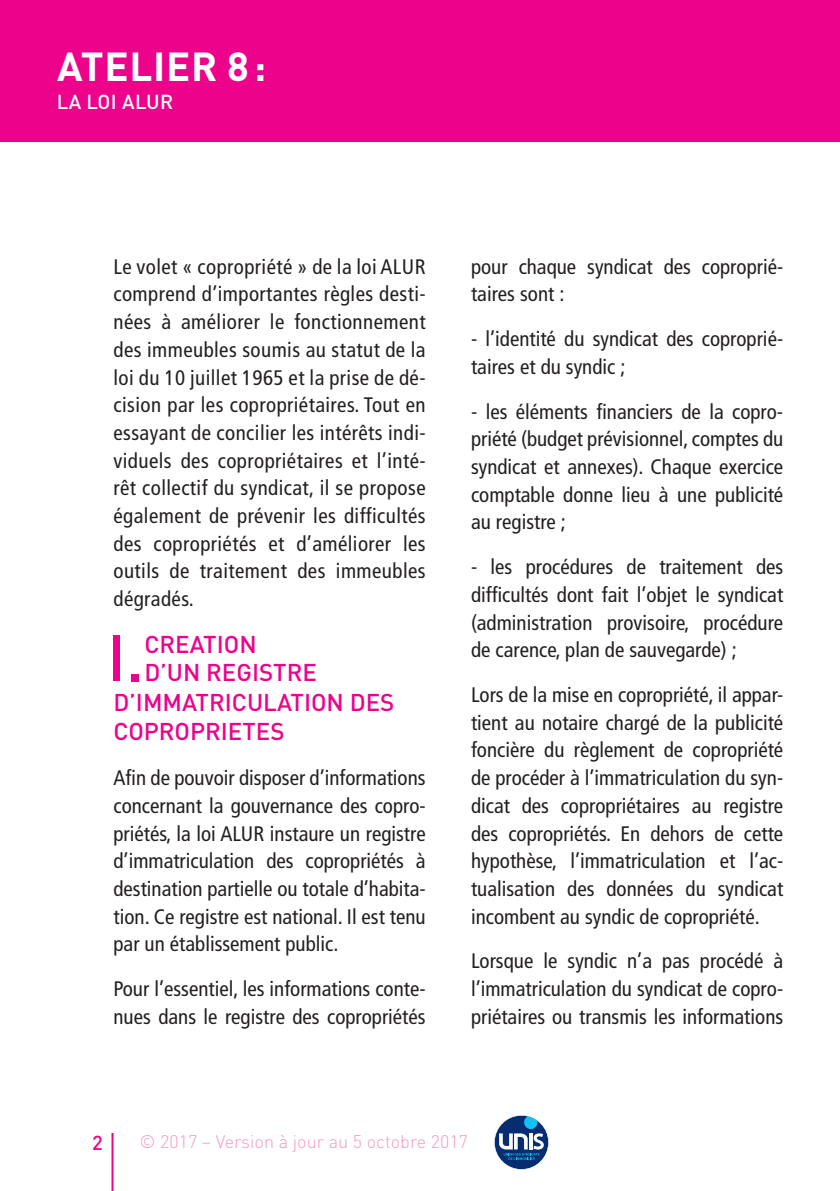
<style>
.page{position:relative;width:840px;height:1191px;background:#fff}
.page>*{position:absolute;margin:0;border:0;box-sizing:border-box;transform-origin:0 0}
.t1{font:500 64.4px "DIN Pro";color:#ed028c}
.t2{font:700 40px "DIN Pro";letter-spacing:.02em;color:#fff}
.t3{font:500 24px "DIN Pro";color:#ed028c}
.t4{font:condensed 21px/27.6px "Frutiger";color:#231f20;text-align:justify}
.t5{font:500 20px "DIN Pro";letter-spacing:.02em;color:#fff}
.t6{font:500 20px "DIN Pro";color:#ed028c}
.t7{font:300 18px "DIN Pro";color:#f499c2}
</style>
<div class="page">
<div style="left:0;top:0;width:839px;height:142px;background:#ed028c"></div>
<hr style="left:111px;top:1133px;width:2px;height:58px;background:#ed028c">
<svg style="left:494px;top:1115px;width:54px;height:54px"></svg>
<h2 class="t2" style="left:57px;top:33px;width:210px">ATELIER 8 :</h2>
<p class="t5" style="left:57px;top:86px;width:118px">LA LOI ALUR</p>
<p class="t4" style="left:113px;top:253px;width:313px">Le volet « copropriété » de la loi ALUR comprend d’importantes règles desti&shy;nées à améliorer le fonctionnement des immeubles soumis au statut de la loi du 10 juillet 1965 et la prise de dé&shy;cision par les copropriétaires. Tout en essayant de concilier les intérêts indi&shy;viduels des copropriétaires et l’inté&shy;rêt collectif du syndicat, il se propose également de prévenir les difficultés des copropriétés et d’améliorer les outils de traitement des immeubles dégradés.</p>
<h1 class="t1" style="left:107px;top:606px;width:38px">I.</h1>
<p class="t3" style="left:144px;top:624px;width:114px">CREATION</p>
<p class="t3" style="left:144px;top:653px;width:174px">D’UN REGISTRE</p>
<p class="t3" style="left:113px;top:683px;width:282px">D’IMMATRICULATION DES</p>
<p class="t3" style="left:113px;top:712px;width:172px">COPROPRIETES</p>
<p class="t4" style="left:113px;top:764px;width:313px">Afin de pouvoir disposer d’informations concernant la gouvernance des copro&shy;priétés, la loi ALUR instaure un registre d’immatriculation des copropriétés à destination partielle ou totale d’habita&shy;tion. Ce registre est national. Il est tenu par un établissement public.</p>
<p class="t4" style="left:113px;top:975px;width:313px">Pour l’essentiel, les informations conte&shy;nues dans le registre des copropriétés</p>
<p class="t4" style="left:471px;top:253px;width:313px">pour chaque syndicat des coproprié&shy;taires sont :</p>
<p class="t4" style="left:471px;top:325px;width:313px">- l’identité du syndicat des coproprié&shy;taires et du syndic ;</p>
<p class="t4" style="left:471px;top:398px;width:313px">- les éléments financiers de la copro&shy;priété (budget prévisionnel, comptes du syndicat et annexes). Chaque exercice comptable donne lieu à une publicité au registre ;</p>
<p class="t4" style="left:471px;top:553px;width:313px">- les procédures de traitement des difficultés dont fait l’objet le syndicat (administration provisoire, procédure de carence, plan de sauvegarde) ;</p>
<p class="t4" style="left:471px;top:681px;width:313px">Lors de la mise en copropriété, il appar&shy;tient au notaire chargé de la publicité foncière du règlement de copropriété de procéder à l’immatriculation du syn&shy;dicat des copropriétaires au registre des copropriétés. En dehors de cette hypothèse, l’immatriculation et l’ac&shy;tualisation des données du syndicat incombent au syndic de copropriété.</p>
<p class="t4" style="left:471px;top:947px;width:313px">Lorsque le syndic n’a pas procédé à l’immatriculation du syndicat de copro&shy;priétaires ou transmis les informations</p>
<p class="t6" style="left:92px;top:1126px;width:12px">2</p>
<p class="t7" style="left:139px;top:1127px;width:329px">© 2017 – Version à jour au 5 octobre 2017</p>
</div>
